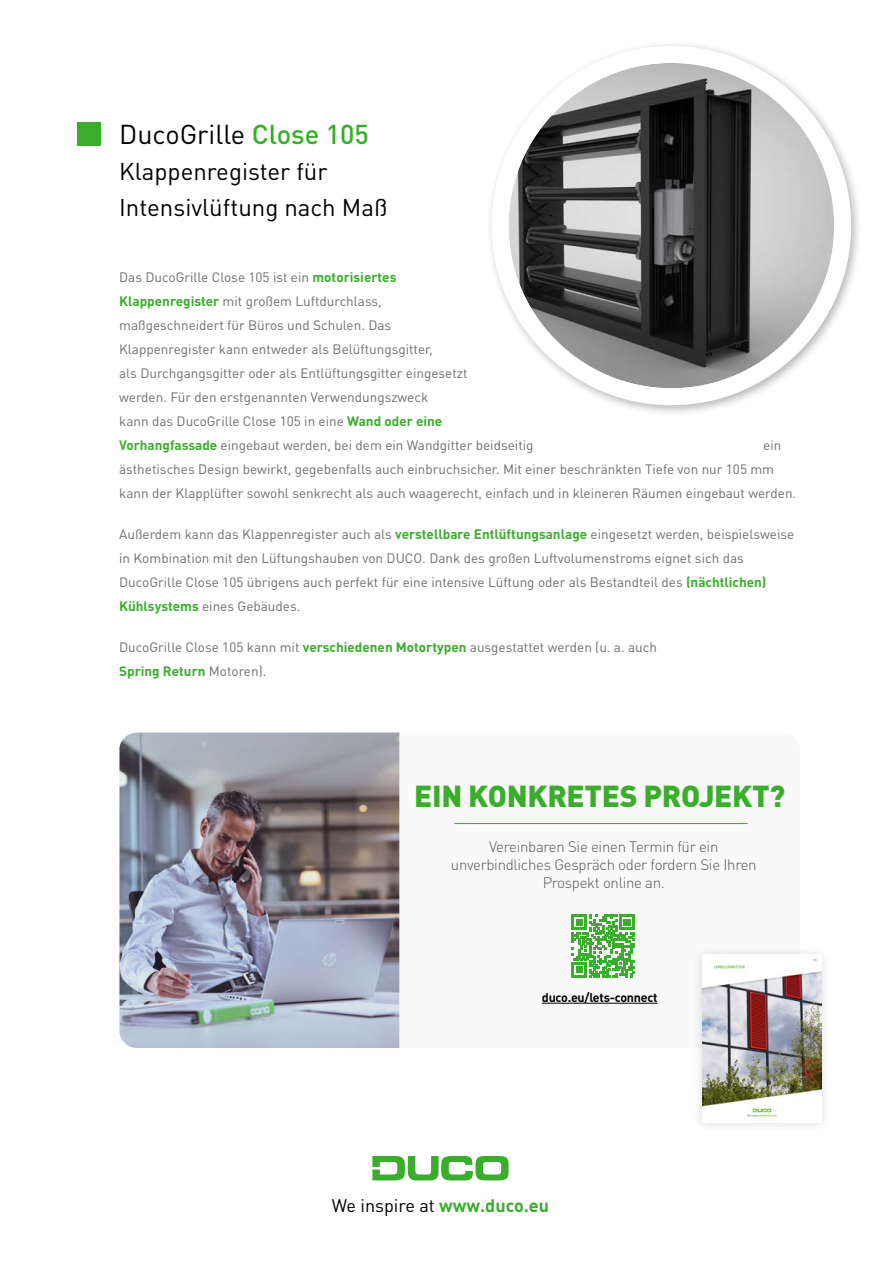
<style>
.page{position:relative;width:881px;height:1263px;background:#fff}
.page>*{position:absolute;margin:0;border:0;box-sizing:border-box;transform-origin:0 0}
.t1{font:900 30px "DINOT";letter-spacing:-.01em;color:#3aad2c}
.t2{font:27px "DINOT";color:#000}
.t3{font:24px/36px "DINOT";color:#000}
.t4{font:18px "DINOT";color:#000}
.t5{font:300 15px/18px "DINOT";letter-spacing:-.02em;color:#565655;text-align:center}
.t6{font:13.5px/24px "DINOT";color:#6e6e6e}
.t7{font:700 12.45px "DINOT";letter-spacing:-.02em;color:#000}
.s1{font-weight:500;color:#3aad2c}
.s2{font-weight:700;color:#3aad2c}
</style>
<div class="page">
<div style="left:77px;top:122px;width:23px;height:24px;background:#3aad2c"></div>
<div style="left:485px;top:40px;width:377px;height:377px;background:#000;opacity:.3"></div>
<div style="left:500px;top:54px;width:342px;height:343px;background:#fff;border-radius:50%"></div>
<img style="left:508px;top:63px;width:325px;height:325px;border-radius:163px">
<div style="left:491px;top:46px;width:359px;height:359px;border:17px solid #fff;border-radius:50%"></div>
<div style="left:119px;top:732px;width:680px;height:316px;background:#f9f9f9;border-radius:18px"></div>
<img style="left:119px;top:732px;width:280px;height:316px">
<hr style="left:454px;top:823px;width:293px;height:1px;background:#3aad2c">
<div style="left:692px;top:945px;width:138px;height:187px;background:#6e6e6e;opacity:.25"></div>
<img style="left:702px;top:959px;width:118px;height:158px">
<svg style="left:372px;top:1156px;width:136px;height:25px"></svg>
<hr style="left:541px;top:1003px;width:116px;height:1px;background:#000">
<svg style="left:571px;top:915px;width:63px;height:62px"></svg>
<h2 class="t2" style="left:119px;top:116px;width:251px">DucoGrille <span class="s1">Close 105</span></h2>
<h3 class="t3" style="left:119px;top:152px;width:269px">Klappenregister für<br>Intensivlüftung nach Maß</h3>
<p class="t6" style="left:119px;top:265px;width:416px">Das DucoGrille Close 105 ist ein <span class="s2">motorisiertes<br>Klappenregister</span> mit großem Luftdurchlass,<br>maßgeschneidert für Büros und Schulen. Das<br>Klappenregister kann entweder als Belüftungsgitter,<br>als Durchgangsgitter oder als Entlüftungsgitter eingesetzt<br>werden. Für den erstgenannten Verwendungszweck<br>kann das DucoGrille Close 105 in eine <span class="s2">Wand oder eine Vorhangfassade</span> eingebaut werden, bei dem ein Wandgitter beidseitig</p>
<p class="t6" style="left:119px;top:433px;width:678px;text-indent:644px">ein ästhetisches Design bewirkt, gegebenfalls auch einbruchsicher. Mit einer beschränkten Tiefe von nur 105 mm kann der Klapplüfter sowohl senkrecht als auch waagerecht, einfach und in kleineren Räumen eingebaut werden.</p>
<p class="t6" style="left:119px;top:522px;width:676px">Außerdem kann das Klappenregister auch als <span class="s2">verstellbare Entlüftungsanlage</span> eingesetzt werden, beispielsweise in Kombination mit den Lüftungshauben von DUCO. Dank des großen Luftvolumenstroms eignet sich das DucoGrille Close 105 übrigens auch perfekt für eine intensive Lüftung oder als Bestandteil des <span class="s2">(nächtlichen)<br>Kühlsystems</span> eines Gebäudes.</p>
<p class="t6" style="left:119px;top:635px;width:539px">DucoGrille Close 105 kann mit <span class="s2">verschiedenen Motortypen</span> ausgestattet werden (u. a. auch<br><span class="s2">Spring Return</span> Motoren).</p>
<h1 class="t1" style="left:414px;top:775px;width:372px">EIN KONKRETES PROJEKT?</h1>
<p class="t5" style="left:451px;top:837px;width:307px">Vereinbaren Sie einen Termin für ein unverbindliches Gespräch oder fordern Sie Ihren<br>Prospekt online an.</p>
<p class="t7" style="left:541px;top:988px;width:117px">duco.eu/lets-connect</p>
<h3 class="t4" style="left:331px;top:1193px;width:219px">We inspire at <span class="s2">www.duco.eu</span></h3>
</div>
